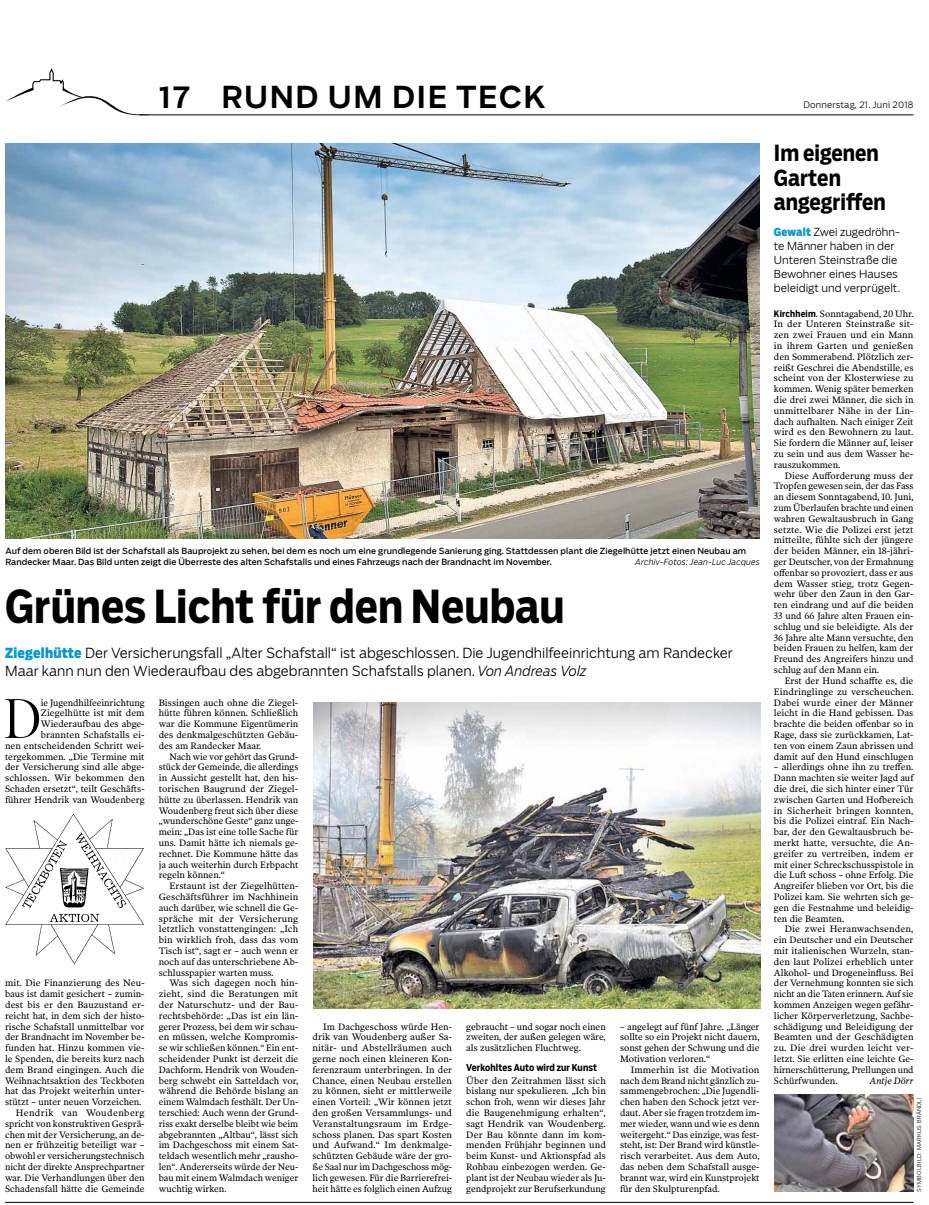
<style>
.page{position:relative;width:929px;height:1205px;background:#fff}
.page>*{position:absolute;margin:0;border:0;box-sizing:border-box;transform-origin:0 0}
.t1{font:56.7px "Poynter OS Disp Narrow";color:#000}
.t2{font:700 45px "Salvo Sans Cond";color:#000}
.t3{font:500 30px "Salvo Sans";letter-spacing:.05em;color:#000}
.t4{font:700 22px/24.5px "Salvo Sans Cond";color:#000}
.t5{font:300 13.8px/18.2px "Salvo Sans";color:#000}
.t6{font:300 11px/14px "Salvo Sans";color:#000}
.t7{font:700 9.5px "Salvo Sans Cond";letter-spacing:.01em;color:#000}
.t8{font:9.4px/10.8px "Poynter OS Text Two";color:#000;text-align:justify}
.t9{font:9.4px/10.8px "Poynter OS Text Two";color:#000;text-align:justify;scale:.96 1}
.t10{font:9.4px "Poynter OS Text Two";letter-spacing:.04em;color:#000}
.t11{font:italic 9.4px "Poynter OS Text Two";color:#000}
.t12{font:300 9px "Salvo Sans";letter-spacing:.02em;color:#000}
.t13{font:8.4px/10.8px "Salvo Sans";letter-spacing:.01em;color:#000}
.t14{font:italic 300 8.4px "Salvo Sans";letter-spacing:.01em;color:#000}
.t15{font:300 5.5px "Salvo Sans";letter-spacing:.05em;color:#000}
.s1{font-family:"Salvo Sans Cond";font-weight:900;color:#0098d1}
.s2{font-style:italic}
.s3{font-family:"Salvo Sans Cond";font-weight:700;font-size:9px}
</style>
<div class="page">
<hr style="left:139px;top:114px;width:774px;height:1px;background:#000">
<svg style="left:6px;top:68px;width:148px;height:47px"></svg>
<img style="left:5px;top:144px;width:754px;height:395px">
<img style="left:5px;top:813px;width:139px;height:151px">
<img style="left:314px;top:702px;width:445px;height:306px">
<hr style="left:5px;top:1202px;width:908px;height:1px;background:#000">
<img style="left:774px;top:1094px;width:139px;height:97px">
<h3 class="t3" style="left:159px;top:76px;width:388px">17 RUND UM DIE TECK</h3>
<p class="t13" style="left:5px;top:545px;width:742px">Auf dem oberen Bild ist der Schafstall als Bauprojekt zu sehen, bei dem es noch um eine grundlegende Sanierung ging. Stattdessen plant die Ziegelhütte jetzt einen Neubau am<br>Randecker Maar. Das Bild unten zeigt die Überreste des alten Schafstalls und eines Fahrzeugs nach der Brandnacht im November.</p>
<p class="t14" style="left:635px;top:556px;width:126px">Archiv-Fotos: Jean-Luc Jacques</p>
<h2 class="t2" style="left:5px;top:575px;width:561px">Grünes Licht für den Neubau</h2>
<h3 class="t5" style="left:5px;top:643px;width:729px"><span class="s1">Ziegelhütte</span> Der Versicherungsfall „Alter Schafstall“ ist abgeschlossen. Die Jugendhilfeeinrichtung am Randecker<br>Maar kann nun den Wiederaufbau des abgebrannten Schafstalls planen. <span class="s2">Von Andreas Volz</span></h3>
<h1 class="t1" style="left:4px;top:687px;width:38px">D</h1>
<p class="t8" style="left:5px;top:696px;width:141px;text-align:right">ie Jugendhilfeeinrichtung<br>Ziegelhütte ist mit dem<br>Wiederaufbau des abge&shy;brannten Schafstalls ei-<br>nen entscheidenden Schritt wei&shy;tergekommen. „Die Termine mit der Versicherung sind alle abge&shy;schlossen. Wir bekommen den<br>Schaden ersetzt“, teilt Geschäfts&shy;führer Hendrik van Woudenberg</p>
<p class="t8" style="left:159px;top:696px;width:141px">Bissingen auch ohne die Ziegel&shy;hütte führen können. Schließlich war die Kommune Eigentümerin des denkmalgeschützten Gebäu&shy;des am Randecker Maar.</p>
<p class="t9" style="left:159px;top:750px;width:147px;text-indent:11px">Nach wie vor gehört das Grund&shy;stück der Gemeinde, die allerdings in Aussicht gestellt hat, den his&shy;torischen Baugrund der Ziegel&shy;hütte zu überlassen. Hendrik van Woudenberg freut sich über diese „wunderschöne Geste“ ganz unge&shy;mein: „Das ist eine tolle Sache für uns. Damit hätte ich niemals ge&shy;rechnet. Die Kommune hätte das ja auch weiterhin durch Erbpacht regeln können.“</p>
<p class="t8" style="left:159px;top:880px;width:141px;text-indent:11px">Erstaunt ist der Ziegelhütten-Geschäftsführer im Nachhinein auch darüber, wie schnell die Ge&shy;spräche mit der Versicherung letztlich vonstattengingen: „Ich bin wirklich froh, dass das vom Tisch ist“, sagt er – auch wenn er noch auf das unterschriebene Ab&shy;schlusspapier warten muss.</p>
<p class="t8" style="left:159px;top:977px;width:141px;text-indent:11px">Was sich dagegen noch hin&shy;zieht, sind die Beratungen mit der Naturschutz- und der Bau&shy;rechtsbehörde: „Das ist ein län&shy;gerer Prozess, bei dem wir schau&shy;en müssen, welche Kompromis&shy;se wir schließen können.“ Ein ent&shy;scheidender Punkt ist derzeit die Dachform. Hendrik von Wouden&shy;berg schwebt ein Satteldach vor, während die Behörde bislang an einem Walmdach festhält. Der Un&shy;terschied: Auch wenn der Grund&shy;riss exakt derselbe bleibt wie beim abgebrannten „Altbau“, lässt sich im Dachgeschoss mit einem Sat&shy;teldach wesentlich mehr „rausho&shy;len“. Andererseits würde der Neu&shy;bau mit einem Walmdach weniger wuchtig wirken.</p>
<p class="t8" style="left:5px;top:977px;width:141px">mit. Die Finanzierung des Neu-</p>
<p class="t8" style="left:5px;top:988px;width:141px">baus ist damit gesichert – zumin-</p>
<p class="t8" style="left:5px;top:999px;width:141px">dest bis er den Bauzustand er-</p>
<p class="t8" style="left:5px;top:1010px;width:141px">reicht hat, in dem sich der histo-</p>
<p class="t8" style="left:5px;top:1020px;width:141px">rische Schafstall unmittelbar vor</p>
<p class="t8" style="left:5px;top:1031px;width:141px">der Brandnacht im November be-</p>
<p class="t8" style="left:5px;top:1042px;width:141px">funden hat. Hinzu kommen vie-</p>
<p class="t8" style="left:5px;top:1053px;width:141px">le Spenden, die bereits kurz nach</p>
<p class="t8" style="left:5px;top:1064px;width:141px">dem Brand eingingen. Auch die</p>
<p class="t8" style="left:5px;top:1074px;width:141px">Weihnachtsaktion des Teckboten</p>
<p class="t8" style="left:5px;top:1085px;width:141px">hat das Projekt weiterhin unter-</p>
<p class="t8" style="left:5px;top:1096px;width:138px">stützt – unter neuen Vorzeichen.</p>
<p class="t10" style="left:16px;top:1107px;width:130px">Hendrik van Woudenberg</p>
<p class="t8" style="left:5px;top:1118px;width:141px">spricht von konstruktiven Gesprä-</p>
<p class="t8" style="left:5px;top:1128px;width:141px">chen mit der Versicherung, an de-</p>
<p class="t8" style="left:5px;top:1139px;width:141px">nen er frühzeitig beteiligt war –</p>
<p class="t8" style="left:5px;top:1150px;width:141px">obwohl er versicherungstechnisch</p>
<p class="t8" style="left:5px;top:1161px;width:141px">nicht der direkte Ansprechpartner</p>
<p class="t8" style="left:5px;top:1172px;width:141px">war. Die Verhandlungen über den</p>
<p class="t8" style="left:5px;top:1182px;width:141px">Schadensfall hätte die Gemeinde</p>
<p class="t8" style="left:619px;top:1020px;width:141px">– angelegt auf fünf Jahre. „Länger sollte so ein Projekt nicht dauern, sonst gehen der Schwung und die Motivation verloren.“</p>
<p class="t8" style="left:619px;top:1064px;width:141px;text-indent:11px">Immerhin ist die Motivation nach dem Brand nicht gänzlich zu&shy;sammengebrochen: „Die Jugendli&shy;chen haben den Schock jetzt ver&shy;daut. Aber sie fragen trotzdem im&shy;mer wieder, wann und wie es denn weitergeht.“ Das einzige, was fest&shy;steht, ist: Der Brand wird künstle&shy;risch verarbeitet. Aus dem Auto, das neben dem Schafstall ausge&shy;brannt war, wird ein Kunstprojekt für den Skulpturenpfad.</p>
<p class="t8" style="left:312px;top:1020px;width:141px;text-indent:11px">Im Dachgeschoss würde Hen&shy;drik van Woudenberg außer Sa&shy;nitär- und Abstellräumen auch gerne noch einen kleineren Kon&shy;ferenzraum unterbringen. In der Chance, einen Neubau erstellen zu können, sieht er mittlerweile einen Vorteil: „Wir können jetzt den großen Versammlungs- und Veranstaltungsraum im Erdge&shy;schoss planen. Das spart Kosten und Aufwand.“ Im denkmalge&shy;schützten Gebäude wäre der gro&shy;ße Saal nur im Dachgeschoss mög&shy;lich gewesen. Für die Barrierefrei&shy;heit hätte es folglich einen Aufzug</p>
<p class="t8" style="left:466px;top:1020px;width:141px">gebraucht – und sogar noch einen zweiten, der außen gelegen wäre, als zusätzlichen Fluchtweg.</p>
<p class="t7" style="left:466px;top:1060px;width:132px">Verkohltes Auto wird zur Kunst</p>
<p class="t8" style="left:466px;top:1074px;width:141px">Über den Zeitrahmen lässt sich bislang nur spekulieren. „Ich bin schon froh, wenn wir dieses Jahr die Baugenehmigung erhalten“, sagt Hendrik van Woudenberg.<br>Der Bau könnte dann im kom&shy;menden Frühjahr beginnen und beim Kunst- und Aktionspfad als Rohbau einbezogen werden. Ge&shy;plant ist der Neubau wieder als Ju&shy;gendprojekt zur Berufserkundung</p>
<p class="t12" style="left:803px;top:99px;width:112px">Donnerstag, 21. Juni 2018</p>
<h3 class="t4" style="left:773px;top:141px;width:113px">Im eigenen<br>Garten angegriffen</h3>
<p class="t6" style="left:773px;top:225px;width:128px"><span class="s1">Gewalt</span> Zwei zugedröhn&shy;te Männer haben in der<br>Unteren Steinstraße die<br>Bewohner eines Hauses beleidigt und verprügelt.</p>
<p class="t8" style="left:773px;top:308px;width:141px"><span class="s3">Kirchheim</span>. Sonntagabend, 20 Uhr.<br>In der Unteren Steinstraße sit&shy;zen zwei Frauen und ein Mann in ihrem Garten und genießen den Sommerabend. Plötzlich zer&shy;reißt Geschrei die Abendstille, es scheint von der Klosterwiese zu kommen. Wenig später bemerken die drei zwei Männer, die sich in unmittelbarer Nähe in der Lin&shy;dach aufhalten. Nach einiger Zeit wird es den Bewohnern zu laut.<br>Sie fordern die Männer auf, leiser zu sein und aus dem Wasser he&shy;rauszukommen.</p>
<p class="t8" style="left:773px;top:470px;width:141px;text-indent:11px">Diese Aufforderung muss der Tropfen gewesen sein, der das Fass an diesem Sonntagabend, 10. Juni, zum Überlaufen brachte und einen wahren Gewaltausbruch in Gang setzte. Wie die Polizei erst jetzt mitteilte, fühlte sich der jüngere der beiden Männer, ein 18-jähri&shy;ger Deutscher, von der Ermahnung offenbar so provoziert, dass er aus dem Wasser stieg, trotz Gegen&shy;wehr über den Zaun in den Gar&shy;ten eindrang und auf die beiden 33 und 66 Jahre alten Frauen ein&shy;schlug und sie beleidigte. Als der 36 Jahre alte Mann versuchte, den beiden Frauen zu helfen, kam der Freund des Angreifers hinzu und schlug auf den Mann ein.</p>
<p class="t8" style="left:773px;top:675px;width:141px;text-indent:11px">Erst der Hund schaffte es, die Eindringlinge zu verscheuchen.<br>Dabei wurde einer der Männer leicht in die Hand gebissen. Das brachte die beiden offenbar so in Rage, dass sie zurückkamen, Lat&shy;ten von einem Zaun abrissen und damit auf den Hund einschlugen</p>
<p class="t8" style="left:773px;top:761px;width:141px">– allerdings ohne ihn zu treffen.<br>Dann machten sie weiter Jagd auf die drei, die sich hinter einer Tür zwischen Garten und Hofbereich in Sicherheit bringen konnten, bis die Polizei eintraf. Ein Nach&shy;bar, der den Gewaltausbruch be&shy;merkt hatte, versuchte, die An&shy;greifer zu vertreiben, indem er mit einer Schreckschusspistole in die Luft schoss – ohne Erfolg. Die Angreifer blieben vor Ort, bis die Polizei kam. Sie wehrten sich ge&shy;gen die Festnahme und beleidig&shy;ten die Beamten.</p>
<p class="t8" style="left:773px;top:923px;width:141px;text-indent:11px">Die zwei Heranwachsenden, ein Deutscher und ein Deutscher mit italienischen Wurzeln, stan&shy;den laut Polizei erheblich unter Alkohol- und Drogeneinfluss. Bei der Vernehmung konnten sie sich nicht an die Taten erinnern. Auf sie kommen Anzeigen wegen gefähr&shy;licher Körperverletzung, Sachbe&shy;schädigung und Beleidigung der Beamten und der Geschädigten zu. Die drei wurden leicht ver&shy;letzt. Sie erlitten eine leichte Ge&shy;hirnerschütterung, Prellungen und Schürfwunden.</p>
<p class="t11" style="left:869px;top:1074px;width:45px">Antje Dörr</p>
<p class="t15" style="left:915px;top:1191px;width:95px;rotate:-90deg">SYMBOLBILD: MARKUS BRÄNDLI</p>
</div>
